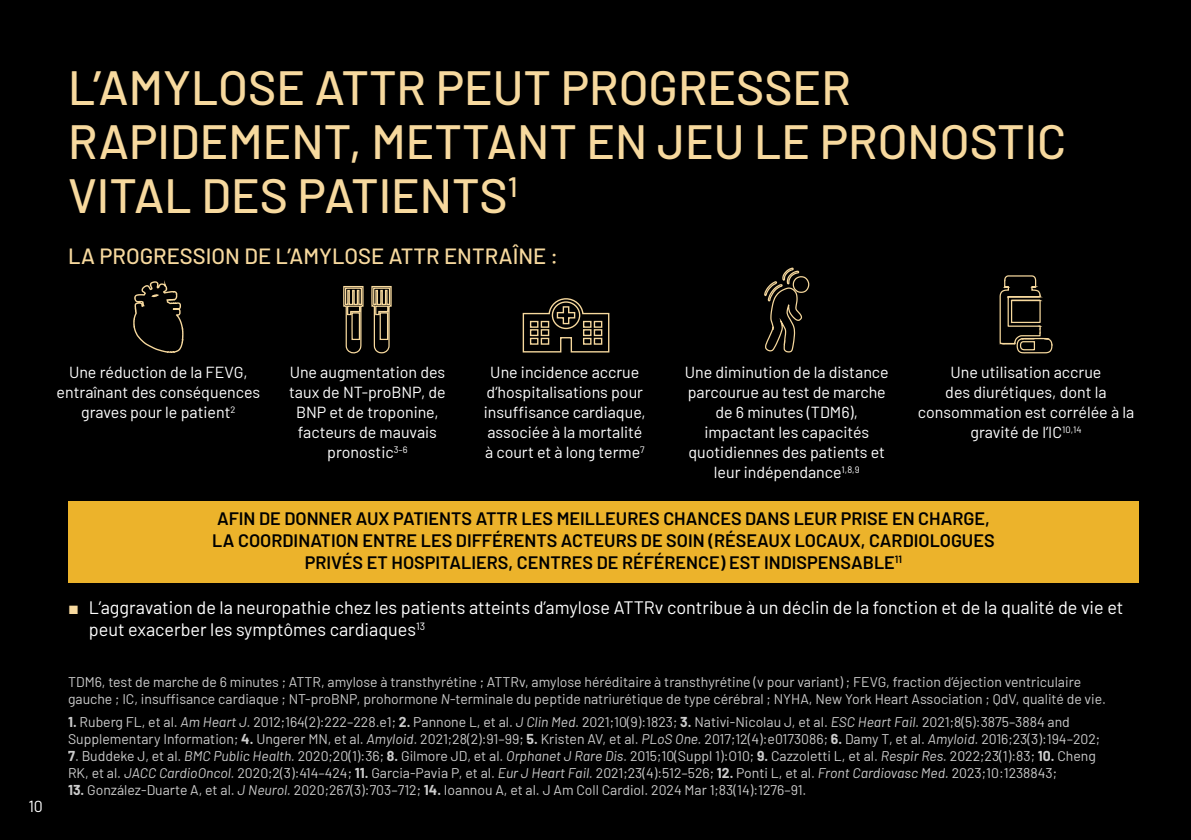
<style>
.page{position:relative;width:1191px;height:840px;background:#fff}
.page>*{position:absolute;margin:0;border:0;box-sizing:border-box;transform-origin:0 0}
.t1{font:500 48px/54px "Barlow";color:#f7d99e}
.t2{font:500 22px "Barlow";color:#f7d99e}
.t3{font:600 18px/22px "Barlow";color:#000;text-align:center}
.t4{font:18px/22px "Barlow";color:#fff}
.t5{font:16px/20px "Barlow";color:#fff;text-align:center}
.t6{font:14px/17px "Barlow";color:#fff}
.s1{font-family:"Arial";color:#f7d99e}
.s2{font-style:italic}
.s3{font-weight:700}
</style>
<div class="page">
<div style="left:0;top:0;width:1191px;height:839px;background:#000"></div>
<div style="left:68px;top:501px;width:1070px;height:81px;background:#ecb32b"></div>
<svg style="left:133px;top:280px;width:51px;height:73px"></svg>
<svg style="left:343px;top:286px;width:21px;height:68px"></svg>
<svg style="left:371px;top:285px;width:21px;height:69px"></svg>
<svg style="left:522px;top:298px;width:88px;height:55px"></svg>
<svg style="left:764px;top:267px;width:46px;height:86px"></svg>
<svg style="left:999px;top:275px;width:54px;height:79px"></svg>
<h1 class="t1" style="left:68px;top:57px;width:999px">L’AMYLOSE ATTR PEUT PROGRESSER<br>RAPIDEMENT, METTANT EN JEU LE PRONOSTIC<br>VITAL DES PATIENTS<sup>1</sup></h1>
<h2 class="t2" style="left:68px;top:240px;width:491px">LA PROGRESSION DE L’AMYLOSE ATTR ENTRAÎNE :</h2>
<p class="t5" style="left:28px;top:794px;width:16px">10</p>
<p class="t5" style="left:57px;top:360px;width:205px">Une réduction de la FEVG, entraînant des conséquences graves pour le patient<sup>2</sup></p>
<p class="t5" style="left:289px;top:360px;width:158px">Une augmentation des taux de NT-proBNP, de<br>BNP et de troponine, facteurs de mauvais pronostic<sup>3–6</sup></p>
<p class="t5" style="left:484px;top:360px;width:163px">Une incidence accrue d’hospitalisations pour insuffisance cardiaque, associée à la mortalité à court et à long terme<sup>7</sup></p>
<p class="t5" style="left:685px;top:360px;width:205px">Une diminution de la distance parcourue au test de marche de 6 minutes (TDM6), impactant les capacités quotidiennes des patients et leur indépendance<sup>1,8,9</sup></p>
<p class="t5" style="left:917px;top:360px;width:218px">Une utilisation accrue<br>des diurétiques, dont la consommation est corrélée à la gravité de l’IC<sup>10,14</sup></p>
<p class="t3" style="left:212px;top:507px;width:784px">AFIN DE DONNER AUX PATIENTS ATTR LES MEILLEURES CHANCES DANS LEUR PRISE EN CHARGE,<br>LA COORDINATION ENTRE LES DIFFÉRENTS ACTEURS DE SOIN (RÉSEAUX LOCAUX, CARDIOLOGUES<br>PRIVÉS ET HOSPITALIERS, CENTRES DE RÉFÉRENCE) EST INDISPENSABLE<sup>11</sup></p>
<p class="t4" style="left:89px;top:594px;width:1036px;text-indent:-21px"><span class="s1">■</span> L’aggravation de la neuropathie chez les patients atteints d’amylose ATTRv contribue à un déclin de la fonction et de la qualité de vie et peut exacerber les symptômes cardiaques<sup>13</sup></p>
<p class="t6" style="left:68px;top:671px;width:1039px">TDM6, test de marche de 6 minutes ; ATTR, amylose à transthyrétine ; ATTRv, amylose héréditaire à transthyrétine (v pour variant) ; FEVG, fraction d’éjection ventriculaire gauche ; IC, insuffisance cardiaque ; NT-proBNP, prohormone <span class="s2">N</span>-terminale du peptide natriurétique de type cérébral ; NYHA, New York Heart Association ; QdV, qualité de vie.</p>
<p class="t6" style="left:68px;top:711px;width:1033px"><span class="s3">1.</span> Ruberg FL, et al. <span class="s2">Am Heart J.</span> 2012;164(2):222–228.e1; <span class="s3">2.</span> Pannone L, et al. <span class="s2">J Clin Med.</span> 2021;10(9):1823; <span class="s3">3.</span> Nativi-Nicolau J, et al. <span class="s2">ESC Heart Fail.</span> 2021;8(5):3875–3884 and<br>Supplementary Information; <span class="s3">4.</span> Ungerer MN, et al. <span class="s2">Amyloid.</span> 2021;28(2):91–99; <span class="s3">5.</span> Kristen AV, et al. <span class="s2">PLoS One.</span> 2017;12(4):e0173086; <span class="s3">6.</span> Damy T, et al. <span class="s2">Amyloid.</span> 2016;23(3):194–202;</p>
<p class="t6" style="left:68px;top:745px;width:1029px"><span class="s3">7</span>. Buddeke J, et al. <span class="s2">BMC Public Health.</span> 2020;20(1):36; <span class="s3">8.</span> Gilmore JD, et al. <span class="s2">Orphanet J Rare Dis.</span> 2015;10(Suppl 1):O10; <span class="s3">9.</span> Cazzoletti L, et al. <span class="s2">Respir Res.</span> 2022;23(1):83; <span class="s3">10.</span> Cheng<br>RK, et al. <span class="s2">JACC CardioOncol.</span> 2020;2(3):414–424; <span class="s3">11.</span> Garcia-Pavia P, et al. <span class="s2">Eur J Heart Fail.</span> 2021;23(4):512–526; <span class="s3">12.</span> Ponti L, et al. <span class="s2">Front Cardiovasc Med.</span> 2023;10:1238843;</p>
<p class="t6" style="left:68px;top:779px;width:740px"><span class="s3">13.</span> González-Duarte A, et al. <span class="s2">J Neurol.</span> 2020;267(3):703–712; <span class="s3">14.</span> Ioannou A, et al. J Am Coll Cardiol. 2024 Mar 1;83(14):1276–91.</p>
</div>
